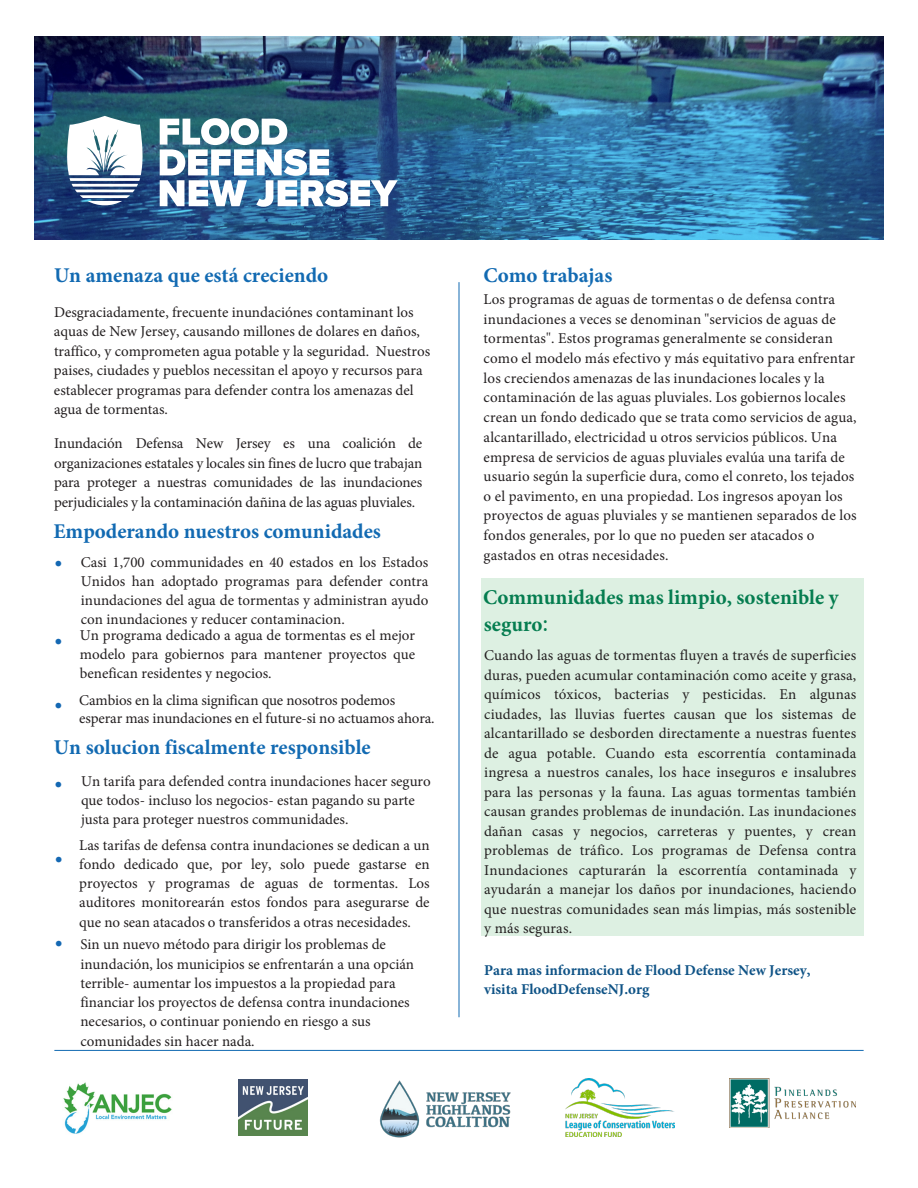
<style>
.page{position:relative;width:918px;height:1188px;background:#fff}
.page>*{position:absolute;margin:0;border:0;box-sizing:border-box;transform-origin:0 0}
.t1{font:700 21px "Minion Pro";color:#126ab2}
.t2{font:700 21px/27px "Minion Pro";color:#057d50}
.t3{font:15px/19.5px "Minion Pro";color:#231f20}
.t4{font:700 15px/19.5px "Minion Pro";color:#0f5386}
.t5{font:15px "Lato";color:#1468b3}
.s1{font-family:"Lato";color:#1468b3}
.s2{font-family:"Avenir Next Condensed";font-weight:600}
</style>
<div class="page">
<div style="left:482px;top:578px;width:382px;height:358px;background:#ddf0e2"></div>
<img style="left:34px;top:36px;width:850px;height:203px">
<img style="left:63px;top:1082px;width:109px;height:52px">
<img style="left:238px;top:1079px;width:70px;height:56px">
<img style="left:379px;top:1080px;width:132px;height:58px">
<img style="left:565px;top:1078px;width:110px;height:58px">
<img style="left:729px;top:1078px;width:126px;height:49px">
<hr style="left:459px;top:282px;width:1px;height:735px;background:#126ab2">
<hr style="left:54px;top:1050px;width:810px;height:1px;background:#126ab2">
<svg style="left:160px;top:118px;width:238px;height:89px"></svg>
<svg style="left:67px;top:116px;width:76px;height:89px"></svg>
<p class="t1" style="left:54px;top:261px;width:276px">Un amenaza que está creciendo</p>
<p class="t3" style="left:54px;top:302px;width:378px">Desgraciadamente, frecuente inundaciónes contaminant los aquas de New Jersey, causando millones de dolares en daños, traffico, y comprometen agua potable y la seguridad. Nuestros paises, ciudades y pueblos necessitan el apoyo y recursos para establecer programas para defender contra los amenazas del agua de tormentas.</p>
<p class="t3" style="left:54px;top:434px;width:370px;text-align:justify">Inundación Defensa New Jersey es una coalición de organizaciones estatales y locales sin fines de lucro que trabajan para proteger a nuestras comunidades de las inundaciones perjudiciales y la contaminación dañina de las aguas pluviales.</p>
<p class="t1" style="left:53px;top:517px;width:329px">Empoderando nuestros comunidades</p>
<p class="t3" style="left:81px;top:553px;width:349px;line-height:18.9px;text-align:justify;text-indent:-27px"><span class="s1">•</span> Casi 1,700 communidades en 40 estados en los Estados Unidos han adoptado programas para defender contra inundaciones del agua de tormentas y administran ayudo con inundaciones y reducer contaminacion.</p>
<p class="t3" style="left:80px;top:626px;width:337px;line-height:18.9px;text-align:justify;text-indent:-26px"><span class="s1">•</span> Un programa dedicado a agua de tormentas es el mejor modelo para gobiernos para mantener proyectos que benefican residentes y negocios.</p>
<p class="t3" style="left:79px;top:691px;width:357px;line-height:18.3px;text-indent:-25px"><span class="s1">•</span> Cambios en la clima significan que nosotros podemos esperar mas inundaciones en el future-si no actuamos ahora.</p>
<p class="t1" style="left:54px;top:733px;width:318px">Un solucion fiscalmente responsible</p>
<p class="t3" style="left:81px;top:772px;width:351px;line-height:18.9px;text-indent:-27px"><span class="s1">•</span> Un tarifa para defended contra inundaciones hacer seguro que todos- incluso los negocios- estan pagando su parte justa para proteger nuestros communidades.</p>
<p class="t5" style="left:55px;top:848px;width:10px">•</p>
<p class="t3" style="left:79px;top:836px;width:352px;line-height:19px;text-align:justify">Las tarifas de defensa contra inundaciones se dedican a un fondo dedicado que, por ley, solo puede gastarse en proyectos y programas de aguas de tormentas. Los auditores monitorearán estos fondos para asegurarse de que no sean atacados o transferidos a otras necesidades.</p>
<p class="t3" style="left:80px;top:935px;width:335px;text-indent:-26px"><span class="s1">•</span> Sin un nuevo método para dirigir los problemas de inundación, los municipios se enfrentarán a una opcián terrible- aumentar los impuestos a la propiedad para financiar los proyectos de defensa contra inundaciones necesarios, o continuar poniendo en riesgo a sus comunidades sin hacer nada.</p>
<p class="t1" style="left:484px;top:260px;width:130px">Como trabajas</p>
<p class="t3" style="left:484px;top:289px;width:375px">Los programas de aguas de tormentas o de defensa contra inundaciones a veces se denominan "servicios de aguas de tormentas". Estos programas generalmente se consideran como el modelo más efectivo y más equitativo para enfrentar los creciendos amenazas de las inundaciones locales y la contaminación de las aguas pluviales. Los gobiernos locales crean un fondo dedicado que se trata como servicios de agua, alcantarillado, electricidad u otros servicios públicos. Una empresa de servicios de aguas pluviales evalúa una tarifa de usuario según la superficie dura, como el conreto, los tejados o el pavimento, en una propiedad. Los ingresos apoyan los proyectos de aguas pluviales y se mantienen separados de los fondos generales, por lo que no pueden ser atacados o gastados en otras necesidades.</p>
<p class="t2" style="left:483px;top:584px;width:357px">Communidades mas limpio, sostenible y seguro<span class="s2">:</span></p>
<p class="t3" style="left:484px;top:646px;width:374px;text-align:justify">Cuando las aguas de tormentas fluyen a través de superficies duras, pueden acumular contaminación como aceite y grasa, químicos tóxicos, bacterias y pesticidas. En algunas ciudades, las lluvias fuertes causan que los sistemas de alcantarillado se desborden directamente a nuestras fuentes de agua potable. Cuando esta escorrentía contaminada ingresa a nuestros canales, los hace inseguros e insalubres para las personas y la fauna. Las aguas tormentas también causan grandes problemas de inundación. Las inundaciones dañan casas y negocios, carreteras y puentes, y crean problemas de tráfico. Los programas de Defensa contra Inundaciones capturarán la escorrentía contaminada y ayudarán a manejar los daños por inundaciones, haciendo que nuestras comunidades sean más limpias, más sostenible y más seguras.</p>
<p class="t4" style="left:484px;top:960px;width:328px">Para mas informacion de Flood Defense New Jersey, visita FloodDefenseNJ.org</p>
</div>
